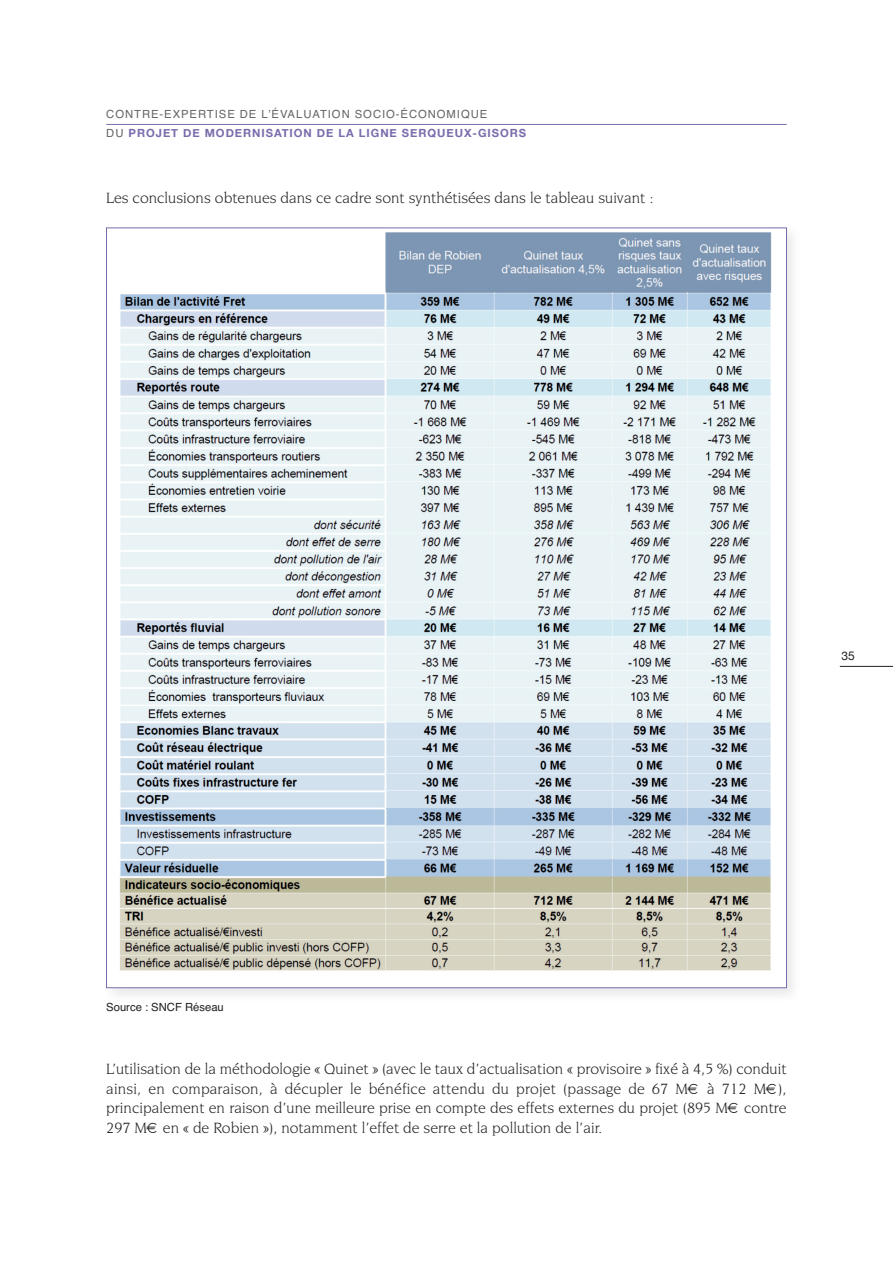
<style>
.page{position:relative;width:893px;height:1263px;background:#fff}
.page>*{position:absolute;margin:0;border:0;box-sizing:border-box;transform-origin:0 0}
.t1{font:15.75px/19.5px "Novarese IT Cby BT";color:#231f20;text-align:justify}
.t2{font:12px "Helvetica Neue";color:#231f20}
.t3{font:700 11.25px "Helvetica Neue";color:#7a6cac}
.t4{font:11.25px "Helvetica";letter-spacing:.085em;color:rgb(35 31 32/.7)}
.t5{font:11.25px "Helvetica";color:#231f20}
.s1{font-family:"Helvetica";font-weight:400;color:rgb(35 31 32/.7)}
</style>
<div class="page">
<hr style="left:106px;top:124px;width:681px;height:1px;background:#7a6cac">
<hr style="left:840px;top:666px;width:53px;height:1px;background:#231f20">
<img style="left:119px;top:232px;width:653px;height:740px">
<p class="t4" style="left:106px;top:107px;width:382px">CONTRE-EXPERTISE DE L’ÉVALUATION SOCIO-ÉCONOMIQUE</p>
<p class="t3" style="left:106px;top:126px;width:421px"><span class="s1">DU</span> PROJET DE MODERNISATION DE LA LIGNE SERQUEUX-GISORS</p>
<p class="t1" style="left:106px;top:189px;width:549px">Les conclusions obtenues dans ce cadre sont synthétisées dans le tableau suivant :</p>
<p class="t2" style="left:841px;top:648px;width:15px">35</p>
<p class="t5" style="left:106px;top:1000px;width:119px">Source : SNCF Réseau</p>
<p class="t1" style="left:106px;top:1060px;width:682px">L’utilisation de la méthodologie « Quinet » (avec le taux d’actualisation « provisoire » fixé à 4,5 %) conduit ainsi, en comparaison, à décupler le bénéfice attendu du projet (passage de 67 M à 712 M ), principalement en raison d’une meilleure prise en compte des effets externes du projet (895 M contre 297 M en « de Robien »), notamment l’effet de serre et la pollution de l’air.</p>
</div>
